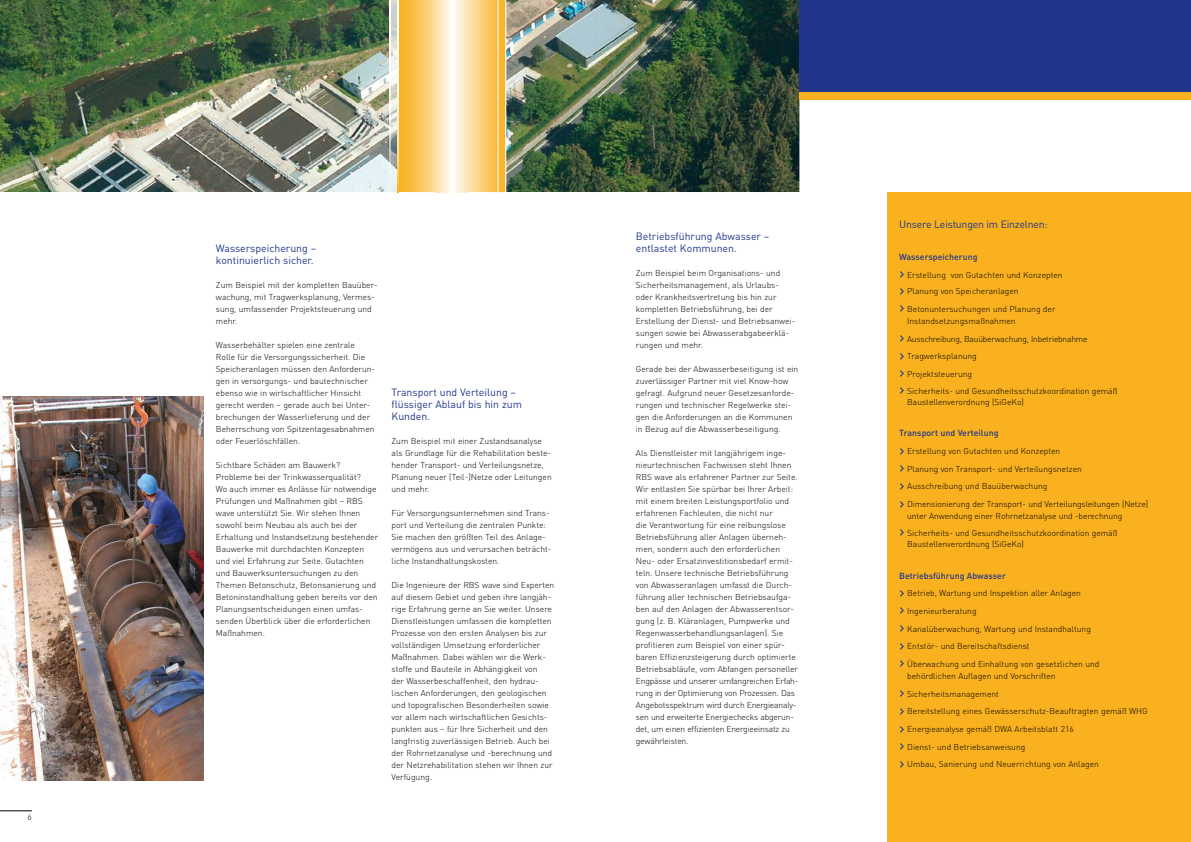
<style>
.page{position:relative;width:1191px;height:842px;background:#fff}
.page>*{position:absolute;margin:0;border:0;box-sizing:border-box;transform-origin:0 0}
.t1{font:10.5px/12px "En BWDIN";color:#21368b}
.t2{font:10.5px "En BWDIN";letter-spacing:-.02em;color:#21368b}
.t3{font:500 8.8px "En BWDIN";color:#21368b}
.t4{font:300 8.5px/12px "En BWDIN";color:#000}
.t5{font:300 8.5px/17.7px "En BWDIN";letter-spacing:-.02em;color:#000}
.s1{font-weight:400;font-size:17px;color:#21368b}
</style>
<div class="page">
<div style="left:887px;top:192px;width:304px;height:650px;background:#f9b120"></div>
<img style="left:0;top:0;width:799px;height:192px">
<div style="left:799px;top:0;width:392px;height:92px;background:#21368b"></div>
<img style="left:0;top:396px;width:204px;height:384px">
<div style="left:799px;top:92px;width:392px;height:7px;background:#f9b120"></div>
<img style="left:390px;top:0;width:115px;height:192px">
<img style="left:436px;top:189px;width:32px;height:3px">
<hr style="left:505px;top:0;width:1px;height:192px;background:#fff">
<hr style="left:497px;top:0;width:1px;height:192px;background:#fff">
<img style="left:397px;top:0;width:1px;height:192px">
<hr style="left:0;top:811px;width:32px;height:1px;background:#000">
<p class="t4" style="left:28px;top:811px;width:6px">6</p>
<p class="t1" style="left:216px;top:242px;width:102px">Wasserspeicherung – kontinuierlich sicher.</p>
<p class="t4" style="left:216px;top:279px;width:163px">Zum Beispiel mit der kompletten Bauüber&shy;wachung, mit Tragwerksplanung, Vermes&shy;sung, umfassender Projektsteuerung und mehr.</p>
<p class="t4" style="left:216px;top:339px;width:161px">Wasserbehälter spielen eine zentrale Rolle für die Versorgungssicherheit. Die Speicheranlagen müssen den Anforderun&shy;gen in versorgungs- und bautechnischer ebenso wie in wirtschaftlicher Hinsicht gerecht werden – gerade auch bei Unter&shy;brechungen der Wasserlieferung und der Beherrschung von Spitzentagesabnahmen oder Feuerlöschfällen.</p>
<p class="t4" style="left:216px;top:459px;width:164px">Sichtbare Schäden am Bauwerk?<br>Probleme bei der Trinkwasserqualität?<br>Wo auch immer es Anlässe für notwendige Prüfungen und Maßnahmen gibt – RBS wave unterstützt Sie. Wir stehen Ihnen sowohl beim Neubau als auch bei der Erhaltung und Instandsetzung bestehender Bauwerke mit durchdachten Konzepten und viel Erfahrung zur Seite. Gutachten und Bauwerksuntersuchungen zu den Themen Betonschutz, Betonsanierung und Betoninstandhaltung geben bereits vor den Planungsentscheidungen einen umfas&shy;senden Überblick über die erforderlichen Maßnahmen.</p>
<p class="t1" style="left:391px;top:386px;width:132px">Transport und Verteilung – flüssiger Ablauf bis hin zum<br>Kunden.</p>
<p class="t4" style="left:391px;top:435px;width:162px">Zum Beispiel mit einer Zustandsanalyse als Grundlage für die Rehabilitation beste&shy;hender Transport- und Verteilungsnetze, Planung neuer (Teil-)Netze oder Leitungen und mehr.</p>
<p class="t4" style="left:391px;top:507px;width:161px">Für Versorgungsunternehmen sind Trans&shy;port und Verteilung die zentralen Punkte:<br>Sie machen den größten Teil des Anlage&shy;vermögens aus und verursachen beträcht&shy;liche Instandhaltungskosten.</p>
<p class="t4" style="left:391px;top:579px;width:164px">Die Ingenieure der RBS wave sind Experten auf diesem Gebiet und geben ihre langjäh&shy;rige Erfahrung gerne an Sie weiter. Unsere Dienstleistungen umfassen die kompletten Prozesse von den ersten Analysen bis zur vollständigen Umsetzung erforderlicher Maßnahmen. Dabei wählen wir die Werk&shy;stoffe und Bauteile in Abhängigkeit von<br>der Wasserbeschaffenheit, den hydrau&shy;lischen Anforderungen, den geologischen und topografischen Besonderheiten sowie vor allem nach wirtschaftlichen Gesichts&shy;punkten aus – für Ihre Sicherheit und den langfristig zuverlässigen Betrieb. Auch bei der Rohrnetzanalyse und -berechnung und der Netzrehabilitation stehen wir Ihnen zur Verfügung.</p>
<p class="t1" style="left:636px;top:230px;width:135px">Betriebsführung Abwasser – entlastet Kommunen.</p>
<p class="t4" style="left:636px;top:267px;width:161px">Zum Beispiel beim Organisations- und Sicherheitsmanagement, als Urlaubs&shy;oder Krankheitsvertretung bis hin zur kompletten Betriebsführung, bei der Erstellung der Dienst- und Betriebsanwei&shy;sungen sowie bei Abwasserabgabeerklä&shy;rungen und mehr.</p>
<p class="t4" style="left:636px;top:363px;width:164px">Gerade bei der Abwasserbeseitigung ist ein zuverlässiger Partner mit viel Know-how gefragt. Aufgrund neuer Gesetzesanforde&shy;rungen und technischer Regelwerke stei&shy;gen die Anforderungen an die Kommunen in Bezug auf die Abwasserbeseitigung.</p>
<p class="t4" style="left:636px;top:447px;width:164px">Als Dienstleister mit langjährigem inge&shy;nieurtechnischen Fachwissen steht Ihnen RBS wave als erfahrener Partner zur Seite.<br>Wir entlasten Sie spürbar bei Ihrer Arbeit: mit einem breiten Leistungsportfolio und erfahrenen Fachleuten, die nicht nur<br>die Verantwortung für eine reibungslose Betriebsführung aller Anlagen überneh&shy;men, sondern auch den erforderlichen Neu- oder Ersatzinvestitionsbedarf ermit&shy;teln. Unsere technische Betriebsführung von Abwasseranlagen umfasst die Durch&shy;führung aller technischen Betriebsaufga&shy;ben auf den Anlagen der Abwasserentsor&shy;gung (z. B. Kläranlagen, Pumpwerke und Regenwasserbehandlungsanlagen). Sie profitieren zum Beispiel von einer spür&shy;baren Effizienzsteigerung durch optimierte Betriebsabläufe, vom Abfangen personeller Engpässe und unserer umfangreichen Erfah&shy;rung in der Optimierung von Prozessen. Das Angebotsspektrum wird durch Energieanaly&shy;sen und erweiterte Energiechecks abgerun&shy;det, um einen effizienten Energieeinsatz zu gewährleisten.</p>
<p class="t2" style="left:899px;top:218px;width:150px">Unsere Leistungen im Einzelnen:</p>
<p class="t3" style="left:899px;top:251px;width:80px">Wasserspeicherung</p>
<p class="t4" style="left:899px;top:266px;width:165px;line-height:16.7px"><span class="s1">›</span> Erstellung von Gutachten und Konzepten <span class="s1">›</span> Planung von Speicheranlagen</p>
<p class="t4" style="left:907px;top:303px;width:150px;text-indent:-8px"><span class="s1">›</span> Betonuntersuchungen und Planung der<br>Instandsetzungsmaßnahmen</p>
<p class="t5" style="left:899px;top:330px;width:190px"><span class="s1">›</span> Ausschreibung, Bauüberwachung, Inbetriebnahme <span class="s1">›</span> Tragwerksplanung<br><span class="s1">›</span> Projektsteuerung</p>
<p class="t4" style="left:907px;top:385px;width:212px;line-height:11px;text-indent:-8px"><span class="s1">›</span> Sicherheits- und Gesundheitsschutzkoordination gemäß<br>Baustellenverordnung (SiGeKo)</p>
<p class="t3" style="left:899px;top:428px;width:101px">Transport und Verteilung</p>
<p class="t4" style="left:899px;top:442px;width:250px;line-height:17.7px"><span class="s1">›</span> Erstellung von Gutachten und Konzepten<br><span class="s1">›</span> Planung von Transport- und Verteilungsnetzen<br><span class="s1">›</span> Ausschreibung und Bauüberwachung<br><span class="s1">›</span> Dimensionierung der Transport- und Verteilungsleitungen (Netze)</p>
<p class="t4" style="left:899px;top:508px;width:224px;line-height:16.7px;text-indent:8px">unter Anwendung einer Rohrnetzanalyse und -berechnung <span class="s1">›</span> Sicherheits- und Gesundheitsschutzkoordination gemäß</p>
<p class="t4" style="left:907px;top:538px;width:118px">Baustellenverordnung (SiGeKo)</p>
<p class="t3" style="left:899px;top:570px;width:108px">Betriebsführung Abwasser</p>
<p class="t4" style="left:899px;top:584px;width:202px;line-height:17.7px"><span class="s1">›</span> Betrieb, Wartung und Inspektion aller Anlagen<br><span class="s1">›</span> Ingenieurberatung<br><span class="s1">›</span> Kanalüberwachung, Wartung und Instandhaltung<br><span class="s1">›</span> Entstör- und Bereitschaftsdienst<br><span class="s1">›</span> Überwachung und Einhaltung von gesetzlichen und</p>
<p class="t4" style="left:899px;top:667px;width:250px;line-height:17.7px;text-indent:8px">behördlichen Auflagen und Vorschriften<br><span class="s1">›</span> Sicherheitsmanagement<br><span class="s1">›</span> Bereitstellung eines Gewässerschutz-Beauftragten gemäß WHG <span class="s1">›</span> Energieanalyse gemäß DWA Arbeitsblatt 216<br><span class="s1">›</span> Dienst- und Betriebsanweisung<br><span class="s1">›</span> Umbau, Sanierung und Neuerrichtung von Anlagen</p>
</div>
